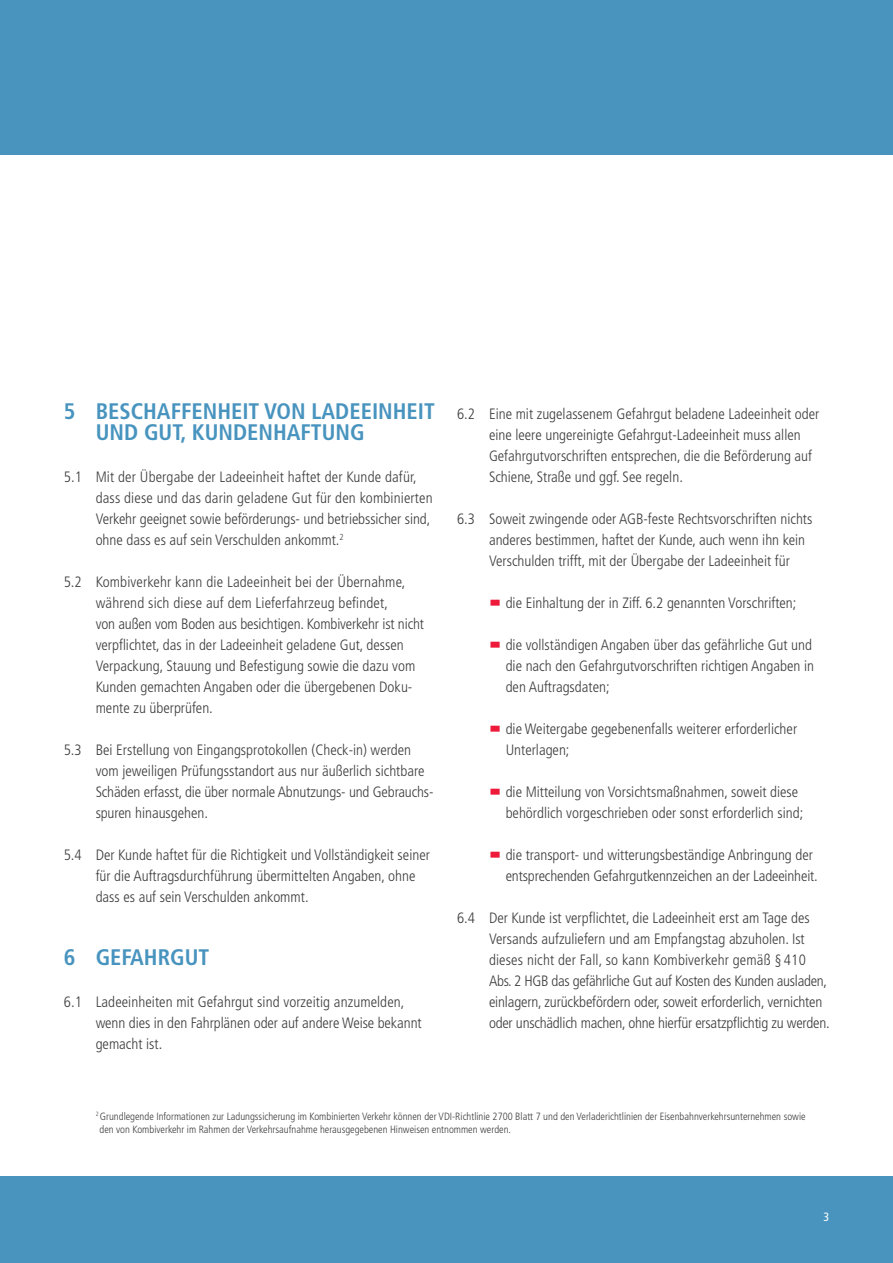
<style>
.page{position:relative;width:893px;height:1263px;background:#fff}
.page>*{position:absolute;margin:0;border:0;box-sizing:border-box;transform-origin:0 0}
.t1{font:700 condensed 22.5px/21px "Frutiger";color:#4894bf}
.t2{font:300 condensed 15px/21px "Frutiger";color:#3e3e3f}
.t3{font:condensed 12px "Frutiger";color:#fff}
.t4{font:300 condensed 10.5px/13.5px "Frutiger";color:#3e3e3f}
</style>
<div class="page">
<div style="left:0;top:0;width:893px;height:155px;background:#4894bf"></div>
<div style="left:0;top:1176px;width:893px;height:87px;background:#4894bf"></div>
<h1 class="t1" style="left:96px;top:401px;width:341px;text-indent:-32px">5 BESCHAFFENHEIT VON LADEEINHEIT<br>UND GUT, KUNDENHAFTUNG</h1>
<p class="t2" style="left:96px;top:466px;width:339px;text-indent:-32px">5.1 Mit der Übergabe der Ladeeinheit haftet der Kunde dafür, dass diese und das darin geladene Gut für den kombinierten Verkehr geeignet sowie beförderungs- und betriebssicher sind, ohne dass es auf sein Verschulden ankommt.<sup>2</sup></p>
<p class="t2" style="left:96px;top:571px;width:330px;text-indent:-32px">5.2 Kombiverkehr kann die Ladeeinheit bei der Übernahme, während sich diese auf dem Lieferfahrzeug befindet,<br>von außen vom Boden aus besichtigen. Kombiverkehr ist nicht verpflichtet, das in der Ladeeinheit geladene Gut, dessen Verpackung, Stauung und Befestigung sowie die dazu vom Kunden gemachten Angaben oder die übergebenen Doku&shy;mente zu überprüfen.</p>
<p class="t2" style="left:96px;top:739px;width:339px;text-indent:-32px">5.3 Bei Erstellung von Eingangsprotokollen (Check-in) werden vom jeweiligen Prüfungsstandort aus nur äußerlich sichtbare Schäden erfasst, die über normale Abnutzungs- und Gebrauchs&shy;spuren hinausgehen.</p>
<p class="t2" style="left:96px;top:844px;width:336px;text-indent:-32px">5.4 Der Kunde haftet für die Richtigkeit und Vollständigkeit seiner für die Auftragsdurchführung übermittelten Angaben, ohne dass es auf sein Verschulden ankommt.</p>
<h1 class="t1" style="left:64px;top:947px;width:147px">6 GEFAHRGUT</h1>
<p class="t2" style="left:96px;top:991px;width:328px;text-indent:-32px">6.1 Ladeeinheiten mit Gefahrgut sind vorzeitig anzumelden, wenn dies in den Fahrplänen oder auf andere Weise bekannt gemacht ist.</p>
<p class="t2" style="left:489px;top:403px;width:332px;text-indent:-32px">6.2 Eine mit zugelassenem Gefahrgut beladene Ladeeinheit oder eine leere ungereinigte Gefahrgut-Ladeeinheit muss allen Gefahrgutvorschriften entsprechen, die die Beförderung auf Schiene, Straße und ggf. See regeln.</p>
<p class="t2" style="left:489px;top:508px;width:325px;text-indent:-32px">6.3 Soweit zwingende oder AGB-feste Rechtsvorschriften nichts anderes bestimmen, haftet der Kunde, auch wenn ihn kein<br>Verschulden trifft, mit der Übergabe der Ladeeinheit für</p>
<p class="t2" style="left:506px;top:592px;width:292px">die Einhaltung der in Ziff. 6.2 genannten Vorschriften;</p>
<p class="t2" style="left:506px;top:634px;width:310px">die vollständigen Angaben über das gefährliche Gut und die nach den Gefahrgutvorschriften richtigen Angaben in den Auftragsdaten;</p>
<p class="t2" style="left:506px;top:718px;width:293px">die Weitergabe gegebenenfalls weiterer erforderlicher<br>Unterlagen;</p>
<p class="t2" style="left:506px;top:781px;width:299px">die Mitteilung von Vorsichtsmaßnahmen, soweit diese behördlich vorgeschrieben oder sonst erforderlich sind;</p>
<p class="t2" style="left:506px;top:844px;width:314px">die transport- und witterungsbeständige Anbringung der entsprechenden Gefahrgutkennzeichen an der Ladeeinheit.</p>
<p class="t2" style="left:489px;top:907px;width:342px;text-indent:-32px">6.4 Der Kunde ist verpflichtet, die Ladeeinheit erst am Tage des Versands aufzuliefern und am Empfangstag abzuholen. Ist dieses nicht der Fall, so kann Kombiverkehr gemäß § 410<br>Abs. 2 HGB das gefährliche Gut auf Kosten des Kunden ausladen, einlagern, zurückbefördern oder, soweit erforderlich, vernichten oder unschädlich machen, ohne hierfür ersatzpflichtig zu werden.</p>
<p class="t4" style="left:100px;top:1109px;width:708px;text-indent:-4px"><sup>2</sup> Grundlegende Informationen zur Ladungssicherung im Kombinierten Verkehr können der VDI-Richtlinie 2700 Blatt 7 und den Verladerichtlinien der Eisenbahnverkehrsunternehmen sowie den von Kombiverkehr im Rahmen der Verkehrsaufnahme herausgegebenen Hinweisen entnommen werden.</p>
<p class="t3" style="left:823px;top:1210px;width:7px">3</p>
</div>
